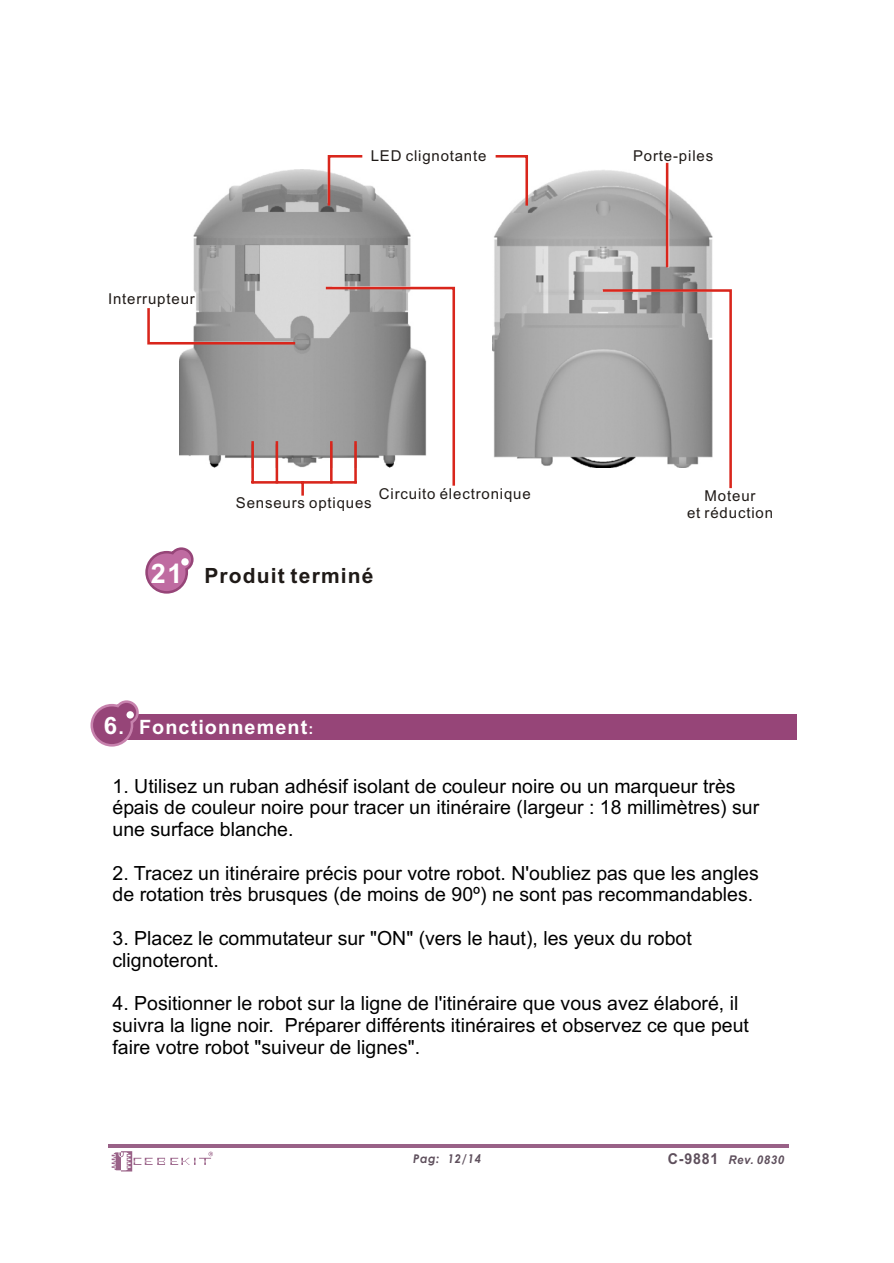
<style>
.page{position:relative;width:894px;height:1263px;background:#fff}
.page>*{position:absolute;margin:0;border:0;box-sizing:border-box;transform-origin:0 0}
.t1{font:700 21px "Arial";letter-spacing:.055em;color:#1f1a17}
.t2{font:700 19.8px "Arial";letter-spacing:.055em;color:#fff}
.t3{font:19.5px/21.8px "Arial";color:#000}
.t4{font:15px/16.8px "Arial";letter-spacing:.055em;color:#1f1a17;text-align:center}
.t5{font:italic 700 12px "Arial";letter-spacing:.055em;color:#5e4f5c;scale:.94 1}
.t6{font:italic 700 12px "Century Gothic";letter-spacing:.055em;color:#5e4f5c;scale:.94 1}
.s1{font-size:27px;color:#fff}
.s2{font-size:24px}
.s3{font-size:15px}
.s4{font-style:normal;font-size:15px}
</style>
<div class="page">
<img style="left:492px;top:170px;width:221px;height:298px">
<img style="left:180px;top:170px;width:231px;height:298px">
<hr style="left:108px;top:1145px;width:680px;height:3px;background:#996187">
<svg style="left:112px;top:1151px;width:101px;height:21px"></svg>
<div style="left:110px;top:714px;width:687px;height:26px;background:#964578"></div>
<svg style="left:326px;top:155px;width:39px;height:53px"></svg>
<svg style="left:147px;top:306px;width:151px;height:40px"></svg>
<svg style="left:600px;top:288px;width:132px;height:201px"></svg>
<svg style="left:323px;top:286px;width:132px;height:200px"></svg>
<hr style="left:666px;top:163px;width:2px;height:104px;background:#d9261c">
<hr style="left:354px;top:441px;width:3px;height:42px;background:#d9261c">
<hr style="left:330px;top:441px;width:3px;height:42px;background:#d9261c">
<hr style="left:251px;top:441px;width:3px;height:42px;background:#d9261c">
<hr style="left:276px;top:441px;width:2px;height:42px;background:#d9261c">
<hr style="left:251px;top:481px;width:106px;height:3px;background:#d9261c">
<hr style="left:301px;top:482px;width:3px;height:14px;background:#d9261c">
<svg style="left:493px;top:155px;width:36px;height:53px"></svg>
<svg style="left:90px;top:700px;width:49px;height:47px"></svg>
<div style="left:126px;top:711px;width:8px;height:8px;background:#fff;border-radius:50%"></div>
<svg style="left:145px;top:547px;width:49px;height:47px"></svg>
<div style="left:181px;top:558px;width:8px;height:8px;background:#fff;border-radius:50%"></div>
<p class="t4" style="left:108px;top:292px;width:88px">Interrupteur</p>
<p class="t4" style="left:371px;top:149px;width:117px">LED clignotante</p>
<p class="t4" style="left:236px;top:495px;width:137px">Senseurs optiques</p>
<p class="t4" style="left:379px;top:487px;width:153px">Circuito électronique</p>
<p class="t1" style="left:151px;top:567px;width:224px"><span class="s1">21</span> Produit terminé</p>
<p class="t2" style="left:104px;top:720px;width:211px"><span class="s2">6</span>. Fonctionnement<span class="s3">:</span></p>
<p class="t4" style="left:633px;top:149px;width:82px">Porte-piles</p>
<p class="t4" style="left:687px;top:489px;width:87px">Moteur<br>et réduction</p>
<p class="t3" style="left:113px;top:777px;width:648px">1. Utilisez un ruban adhésif isolant de couleur noire ou un marqueur très épais de couleur noire pour tracer un itinéraire (largeur : 18 millimètres) sur une surface blanche.</p>
<p class="t3" style="left:113px;top:864px;width:648px">2. Tracez un itinéraire précis pour votre robot. N'oubliez pas que les angles de rotation très brusques (de moins de 90º) ne sont pas recommandables.</p>
<p class="t3" style="left:113px;top:929px;width:581px">3. Placez le commutateur sur "ON" (vers le haut), les yeux du robot clignoteront.</p>
<p class="t3" style="left:113px;top:994px;width:638px">4. Positionner le robot sur la ligne de l'itinéraire que vous avez élaboré, il suivra la ligne noir. Préparer différents itinéraires et observez ce que peut faire votre robot "suiveur de lignes".</p>
<p class="t6" style="left:413px;top:1154px;width:74px">Pag: 12/14</p>
<p class="t5" style="left:668px;top:1155px;width:125px"><span class="s4">C-9881</span> Rev. 0830</p>
</div>
